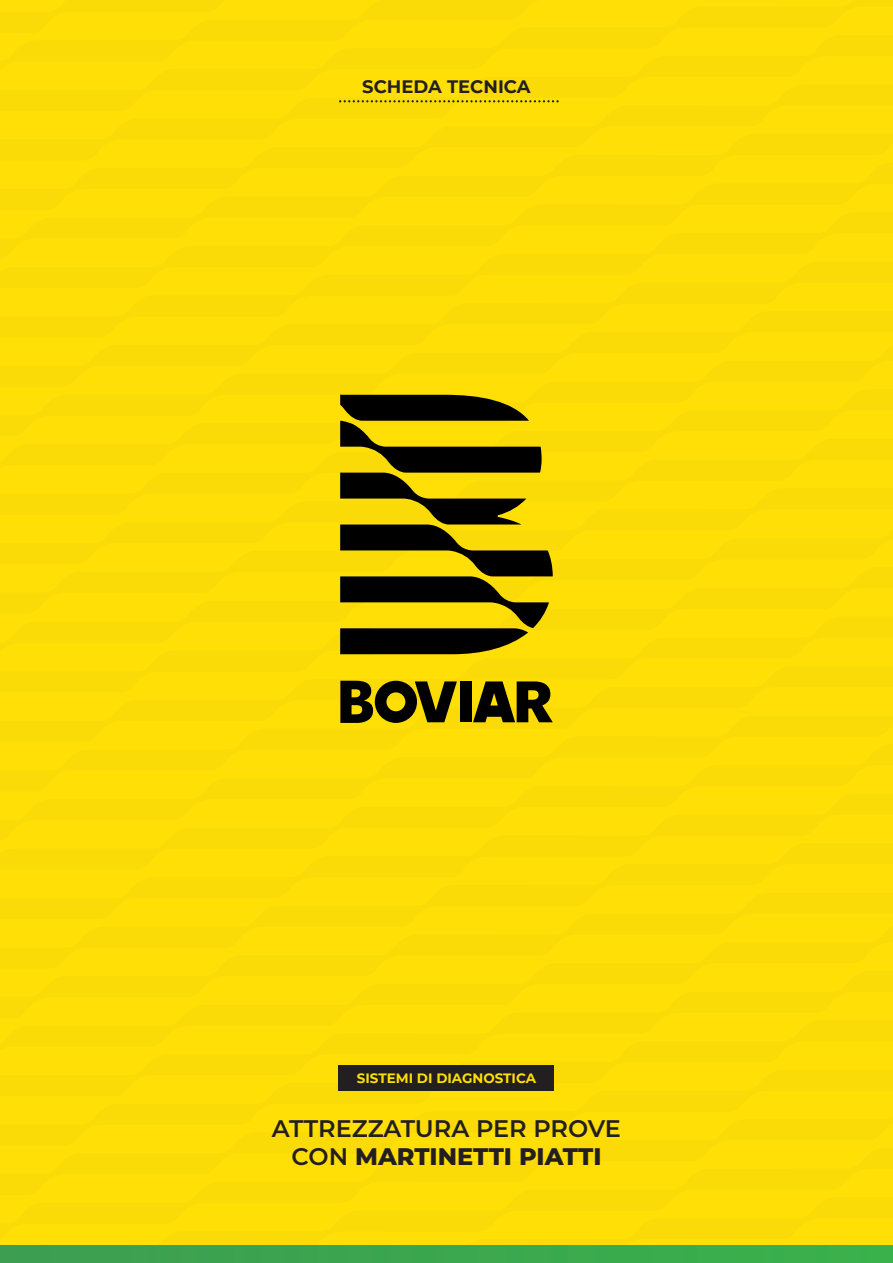
<style>
.page{position:relative;width:893px;height:1263px;background:#fff}
.page>*{position:absolute;margin:0;border:0;box-sizing:border-box;transform-origin:0 0}
.t1{font:600 24px/28.8px "Montserrat";color:#231f20;text-align:center}
.t2{font:700 18px "Montserrat";color:#231f20}
.t3{font:700 13.5px "Montserrat";color:#ffdf06}
.s1{font-weight:800}
</style>
<div class="page">
<div style="left:0;top:111px;width:893px;height:23px;background:#ffdf06"></div>
<div style="left:0;top:134px;width:893px;height:29px;background:#ffdf06"></div>
<div style="left:0;top:0;width:893px;height:111px;background:#ffdf06"></div>
<div style="left:0;top:288px;width:893px;height:23px;background:#ffdf06"></div>
<div style="left:0;top:311px;width:893px;height:33px;background:#ffdf06"></div>
<div style="left:0;top:163px;width:893px;height:125px;background:#ffdf06"></div>
<div style="left:0;top:468px;width:893px;height:20px;background:#ffdf06"></div>
<div style="left:0;top:488px;width:893px;height:41px;background:#ffdf06"></div>
<div style="left:0;top:344px;width:893px;height:124px;background:#ffdf06"></div>
<div style="left:0;top:652px;width:893px;height:14px;background:#ffdf06"></div>
<div style="left:0;top:666px;width:893px;height:50px;background:#ffdf06"></div>
<div style="left:0;top:529px;width:893px;height:123px;background:#ffdf06"></div>
<hr style="left:0;top:840px;width:893px;height:3px;background:#ffdf06">
<div style="left:0;top:843px;width:893px;height:50px;background:#ffdf06"></div>
<div style="left:0;top:716px;width:893px;height:124px;background:#ffdf06"></div>
<div style="left:0;top:1020px;width:893px;height:50px;background:#ffdf06"></div>
<div style="left:0;top:893px;width:893px;height:125px;background:#ffdf06"></div>
<div style="left:0;top:1195px;width:893px;height:51px;background:#ffdf06"></div>
<div style="left:297px;top:1197px;width:596px;height:49px;background:#ffdf06"></div>
<div style="left:0;top:1070px;width:893px;height:125px;background:#ffdf06"></div>
<div style="left:339px;top:1064px;width:215px;height:26px;background:#231f20"></div>
<img style="left:0;top:1246px;width:893px;height:17px">
<svg style="left:340px;top:394px;width:213px;height:260px;background:#827203"></svg>
<div style="left:460px;top:681px;width:11px;height:41px;background:#000001"></div>
<svg style="left:473px;top:681px;width:80px;height:41px;background:#584d02"></svg>
<svg style="left:340px;top:681px;width:117px;height:42px;background:#5a4f02"></svg>
<svg style="left:339px;top:100px;width:220px;height:2px"></svg>
<p class="t2" style="left:362px;top:73px;width:170px">SCHEDA TECNICA</p>
<p class="t3" style="left:357px;top:1068px;width:181px">SISTEMI DI DIAGNOSTICA</p>
<p class="t1" style="left:272px;top:1113px;width:351px">ATTREZZATURA PER PROVE<br>CON <span class="s1">MARTINETTI PIATTI</span></p>
</div>
